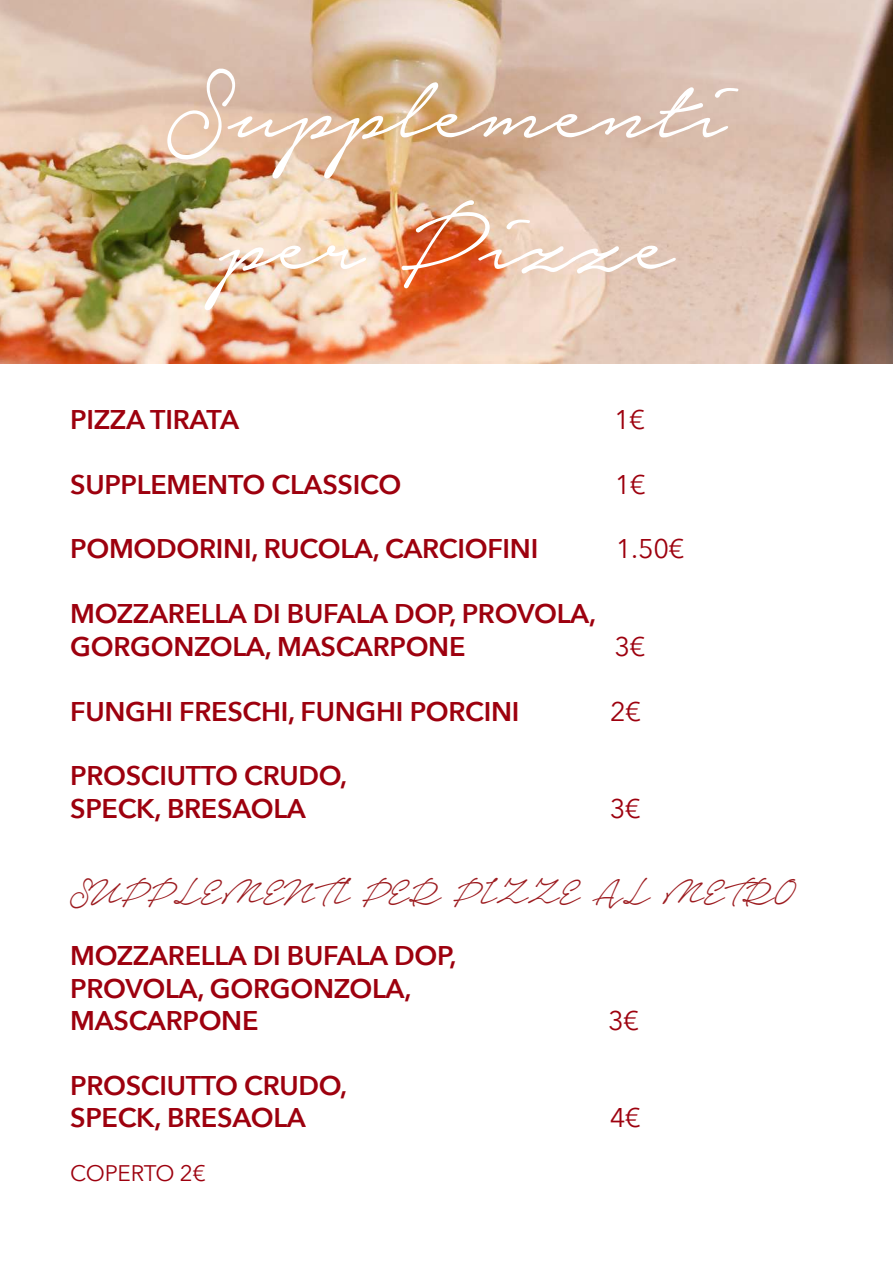
<style>
.page{position:relative;width:893px;height:1263px;background:#fff}
.page>*{position:absolute;margin:0;border:0;box-sizing:border-box;transform-origin:0 0}
.t1{font:126.15px/131.6px "Notera Personal Use Only";color:#fff;text-align:center}
.t2{font:42px "Notera Personal Use Only";color:#9c1b1f}
.t3{font:600 27px/32.4px "Avenir Next";letter-spacing:-.01em;color:#9d000e}
.t4{font:27px "Avenir Next";color:#9d000e}
.t5{font:22.5px "Avenir Next";letter-spacing:-.015em;color:#9d000e}
</style>
<div class="page">
<img style="left:0;top:0;width:893px;height:364px">
<h1 class="t1" style="left:167px;top:48px;width:560px">Supplementi per Pizze</h1>
<p class="t3" style="left:70px;top:403px;width:170px">PIZZA TIRATA</p>
<p class="t4" style="left:614px;top:397px;width:33px">1€</p>
<p class="t3" style="left:70px;top:467px;width:333px">SUPPLEMENTO CLASSICO</p>
<p class="t4" style="left:615px;top:461px;width:33px">1€</p>
<p class="t3" style="left:70px;top:532px;width:470px">POMODORINI, RUCOLA, CARCIOFINI</p>
<p class="t4" style="left:616px;top:526px;width:70px">1.50€</p>
<p class="t3" style="left:70px;top:597px;width:527px">MOZZARELLA DI BUFALA DOP, PROVOLA,<br>GORGONZOLA, MASCARPONE</p>
<p class="t4" style="left:614px;top:623px;width:33px">3€</p>
<p class="t3" style="left:70px;top:694px;width:451px">FUNGHI FRESCHI, FUNGHI PORCINI</p>
<p class="t4" style="left:610px;top:688px;width:33px">2€</p>
<p class="t3" style="left:70px;top:759px;width:279px">PROSCIUTTO CRUDO,<br>SPECK, BRESAOLA</p>
<p class="t4" style="left:610px;top:785px;width:33px">3€</p>
<h2 class="t2" style="left:70px;top:871px;width:724px">SUPPLEMENTI PER PIZZE AL METRO</h2>
<p class="t3" style="left:70px;top:939px;width:388px">MOZZARELLA DI BUFALA DOP,<br>PROVOLA, GORGONZOLA,<br>MASCARPONE</p>
<p class="t4" style="left:608px;top:998px;width:33px">3€</p>
<p class="t3" style="left:70px;top:1069px;width:279px">PROSCIUTTO CRUDO,<br>SPECK, BRESAOLA</p>
<p class="t5" style="left:70px;top:1154px;width:137px">COPERTO 2€</p>
<p class="t4" style="left:610px;top:1095px;width:33px">4€</p>
</div>
